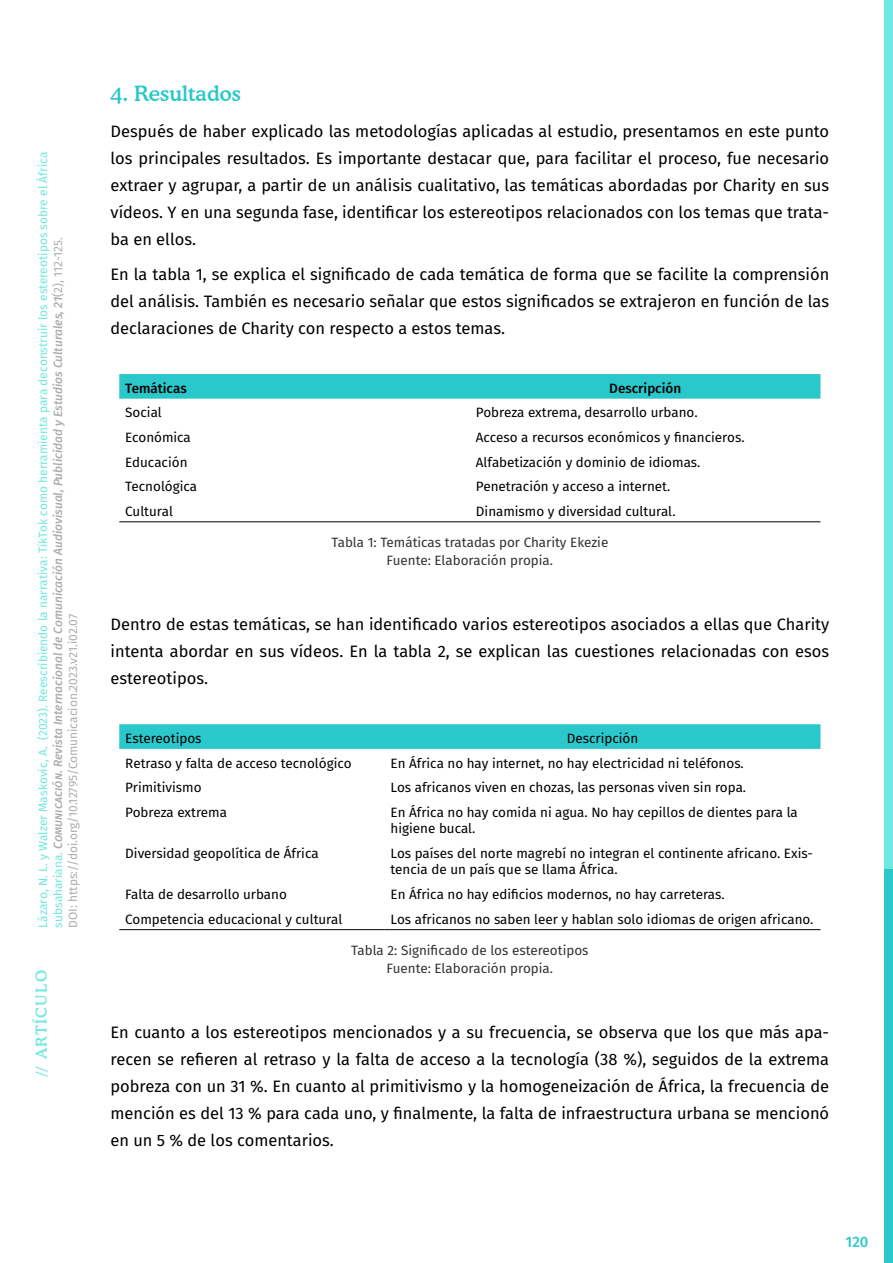
<style>
.page{position:relative;width:893px;height:1263px;background:#fff}
.page>*{position:absolute;margin:0;border:0;box-sizing:border-box;transform-origin:0 0}
.t1{font:500 21px "Cooper BT";color:#2bc8cb}
.Cuerpo{font:16.5px/27px "Fira Sans";color:#000;text-align:justify}
.t2{font:500 15px "Cooper BT";letter-spacing:.1em;color:#6fe8e1}
.t3{font:500 15px "Fira Sans";color:#2bc8cb}
.tabla_texto{font:13.5px/16.5px "Fira Sans";color:#000}
.Cuerpo-2{font:13.5px "Fira Sans";color:#000}
.Pie_de_fotos{font:13.5px/18px "Fira Sans";color:#333;text-align:center}
.Cuerpo-3{font:500 13.5px "Fira Sans";color:#000}
.t4{font:12px/15px "Fira Sans";color:#6fe8e1}
.s1{font-weight:500;font-style:italic;color:#adadad}
.s2{color:#adadad}
</style>
<div class="page">
<div style="left:884px;top:868px;width:9px;height:395px;background:#2bc8cb"></div>
<div style="left:884px;top:0;width:9px;height:868px;background:#6fe8e1"></div>
<svg style="left:119px;top:374px;width:701px;height:25px;background:#2ec8cb"></svg>
<hr style="left:119px;top:521px;width:351px;height:1px;background:#000">
<hr style="left:470px;top:521px;width:350px;height:1px;background:#000">
<svg style="left:119px;top:724px;width:701px;height:25px;background:#2ec8cb"></svg>
<hr style="left:119px;top:929px;width:266px;height:1px;background:#000">
<hr style="left:385px;top:929px;width:435px;height:1px;background:#000">
<p class="t4" style="left:35px;top:927px;width:777px;rotate:-90deg">Lázaro, N. L. y Walzer Maskovic, A. (2023). Reescribiendo la narrativa: TikTok como herramienta para deconstruir los estereotipos sobre el África subsahariana. <span class="s1">Comunicación. Revista Internacional de Comunicación Audiovisual, Publicidad y Estudios Culturales, 21</span><span class="s2">(2), 112-125.<br>DOI: https://doi.org/10.12795/Comunicacion.2023.v21.i02.07</span></p>
<p class="t2" style="left:32px;top:1076px;width:108px;rotate:-90deg">// ARTÍCULO</p>
<h2 class="t1" style="left:111px;top:81px;width:132px">4. Resultados</h2>
<p class="Cuerpo" style="left:111px;top:117px;width:720px">Después de haber explicado las metodologías aplicadas al estudio, presentamos en este punto los principales resultados. Es importante destacar que, para facilitar el proceso, fue necesario extraer y agrupar, a partir de un análisis cualitativo, las temáticas abordadas por Charity en sus vídeos. Y en una segunda fase, identificar los estereotipos relacionados con los temas que trata&shy;ba en ellos.</p>
<p class="Cuerpo" style="left:111px;top:260px;width:720px">En la tabla 1, se explica el significado de cada temática de forma que se facilite la comprensión del análisis. También es necesario señalar que estos significados se extrajeron en función de las declaraciones de Charity con respecto a estos temas.</p>
<p class="Cuerpo-3" style="left:125px;top:377px;width:63px">Temáticas</p>
<p class="Cuerpo-3" style="left:609px;top:377px;width:73px">Descripción</p>
<p class="Cuerpo-2" style="left:125px;top:402px;width:38px">Social</p>
<p class="Cuerpo-2" style="left:476px;top:402px;width:223px">Pobreza extrema, desarrollo urbano.</p>
<p class="Cuerpo-2" style="left:125px;top:427px;width:67px">Económica</p>
<p class="Cuerpo-2" style="left:476px;top:427px;width:270px">Acceso a recursos económicos y financieros.</p>
<p class="Cuerpo-2" style="left:125px;top:452px;width:64px">Educación</p>
<p class="Cuerpo-2" style="left:476px;top:452px;width:226px">Alfabetización y dominio de idiomas.</p>
<p class="Cuerpo-2" style="left:125px;top:476px;width:73px">Tecnológica</p>
<p class="Cuerpo-2" style="left:476px;top:476px;width:196px">Penetración y acceso a internet.</p>
<p class="Cuerpo-2" style="left:125px;top:501px;width:49px">Cultural</p>
<p class="Cuerpo-2" style="left:476px;top:501px;width:201px">Dinamismo y diversidad cultural.</p>
<p class="Pie_de_fotos" style="left:331px;top:533px;width:278px">Tabla 1: Temáticas tratadas por Charity Ekezie<br>Fuente: Elaboración propia.</p>
<p class="Cuerpo" style="left:111px;top:610px;width:720px">Dentro de estas temáticas, se han identificado varios estereotipos asociados a ellas que Charity intenta abordar en sus vídeos. En la tabla 2, se explican las cuestiones relacionadas con esos estereotipos.</p>
<p class="tabla_texto" style="left:125px;top:729px;width:78px">Estereotipos</p>
<p class="tabla_texto" style="left:567px;top:729px;width:73px">Descripción</p>
<p class="tabla_texto" style="left:125px;top:754px;width:228px">Retraso y falta de acceso tecnológico</p>
<p class="tabla_texto" style="left:391px;top:754px;width:355px">En África no hay internet, no hay electricidad ni teléfonos.</p>
<p class="tabla_texto" style="left:125px;top:779px;width:78px">Primitivismo</p>
<p class="tabla_texto" style="left:391px;top:779px;width:357px">Los africanos viven en chozas, las personas viven sin ropa.</p>
<p class="tabla_texto" style="left:125px;top:803px;width:103px">Pobreza extrema</p>
<p class="tabla_texto" style="left:391px;top:803px;width:409px">En África no hay comida ni agua. No hay cepillos de dientes para la higiene bucal.</p>
<p class="tabla_texto" style="left:125px;top:844px;width:195px">Diversidad geopolítica de África</p>
<p class="tabla_texto" style="left:391px;top:844px;width:424px">Los países del norte magrebí no integran el continente africano. Exis&shy;tencia de un país que se llama África.</p>
<p class="tabla_texto" style="left:125px;top:886px;width:163px">Falta de desarrollo urbano</p>
<p class="tabla_texto" style="left:391px;top:886px;width:336px">En África no hay edificios modernos, no hay carreteras.</p>
<p class="tabla_texto" style="left:125px;top:910px;width:219px">Competencia educacional y cultural</p>
<p class="tabla_texto" style="left:391px;top:910px;width:424px">Los africanos no saben leer y hablan solo idiomas de origen africano.</p>
<p class="Pie_de_fotos" style="left:351px;top:941px;width:239px">Tabla 2: Significado de los estereotipos<br>Fuente: Elaboración propia.</p>
<p class="Cuerpo" style="left:111px;top:1018px;width:720px">En cuanto a los estereotipos mencionados y a su frecuencia, se observa que los que más apa&shy;recen se refieren al retraso y la falta de acceso a la tecnología (38 %), seguidos de la extrema pobreza con un 31 %. En cuanto al primitivismo y la homogeneización de África, la frecuencia de mención es del 13 % para cada uno, y finalmente, la falta de infraestructura urbana se mencionó en un 5 % de los comentarios.</p>
<p class="t3" style="left:846px;top:1230px;width:24px">120</p>
</div>
